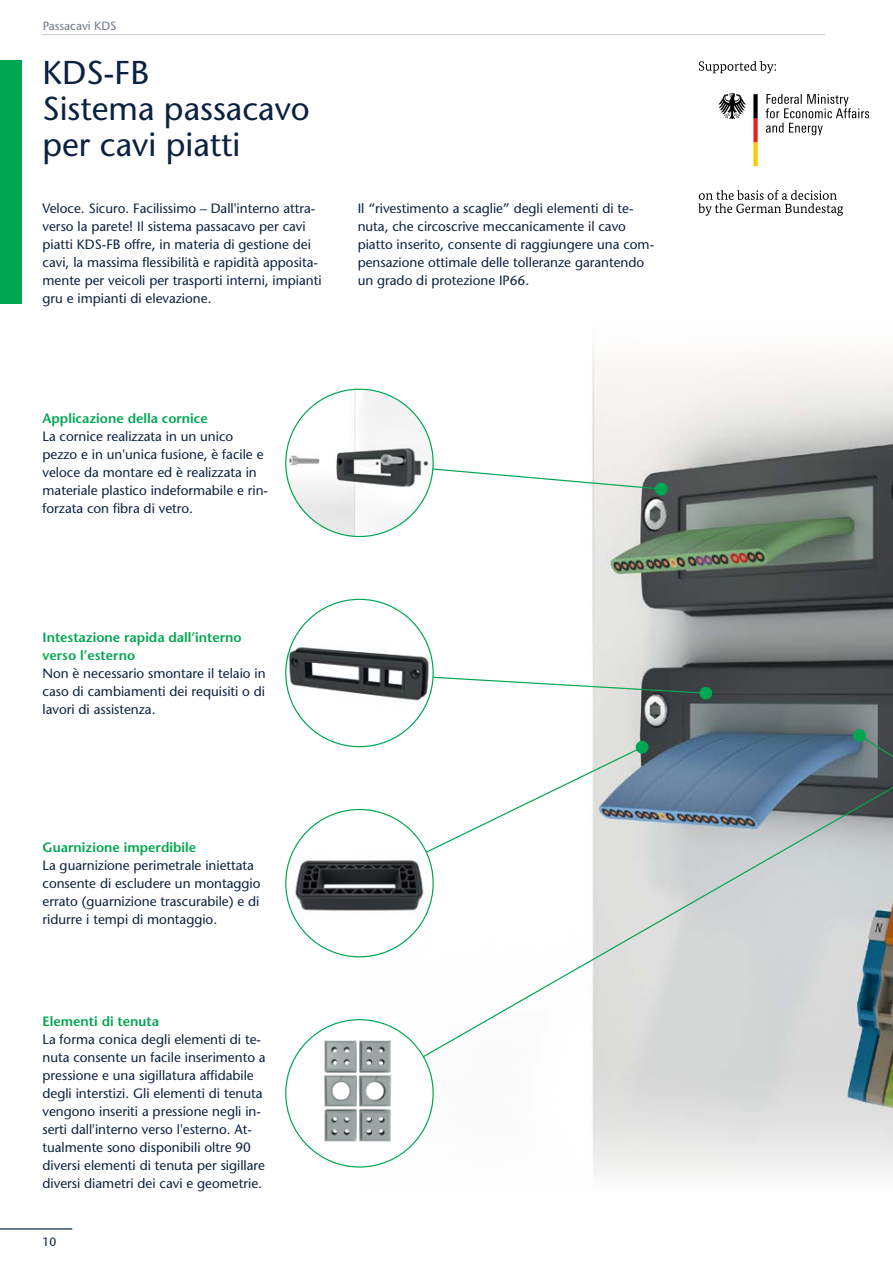
<style>
.page{position:relative;width:893px;height:1263px;background:#fff}
.page>*{position:absolute;margin:0;border:0;box-sizing:border-box;transform-origin:0 0}
.t1{font:500 33px/36px "Stone Sans Std";color:#0a2240}
.t2{font:500 13.5px/18px "Stone Sans Std";color:#0a2240}
.t3{font:600 13.5px/18px "Stone Sans Std";color:#00a651}
.t4{font:500 12px "Stone Sans Std";color:#6c7b8c}
.t5{font:500 12px "Stone Sans Std";color:#0a2240}
</style>
<div class="page">
<img style="left:362px;top:343px;width:531px;height:831px">
<svg style="left:433px;top:672px;width:274px;height:22px"></svg>
<svg style="left:428px;top:462px;width:234px;height:28px"></svg>
<svg style="left:361px;top:746px;width:283px;height:32px"></svg>
<svg style="left:358px;top:778px;width:500px;height:317px"></svg>
<div style="left:636px;top:741px;width:12px;height:12px;background:#00a651;border-radius:50%"></div>
<img style="left:858px;top:734px;width:35px;height:363px">
<div style="left:853px;top:729px;width:13px;height:13px;background:#00a651;border-radius:50%"></div>
<div style="left:699px;top:687px;width:13px;height:12px;background:#00a651;border-radius:50%"></div>
<div style="left:655px;top:483px;width:13px;height:12px;background:#00a651;border-radius:50%"></div>
<img style="left:286px;top:389px;width:147px;height:147px;border-radius:74px">
<div style="left:286px;top:599px;width:147px;height:148px;background:#fff;border-radius:50%"></div>
<img style="left:286px;top:633px;width:147px;height:80px">
<img style="left:286px;top:809px;width:147px;height:145px">
<img style="left:286px;top:1020px;width:147px;height:147px;border-radius:74px">
<svg style="left:699px;top:61px;width:77px;height:12px"></svg>
<svg style="left:698px;top:190px;width:145px;height:26px"></svg>
<svg style="left:718px;top:93px;width:28px;height:26px"></svg>
<svg style="left:753px;top:94px;width:5px;height:72px"></svg>
<svg style="left:766px;top:94px;width:103px;height:41px"></svg>
<hr style="left:43px;top:34px;width:782px;height:1px;background:#ced3d9">
<div style="left:0;top:60px;width:21px;height:243px;background:#00a651"></div>
<hr style="left:0;top:1228px;width:72px;height:1px;background:#0a2240">
<p class="t4" style="left:43px;top:19px;width:75px">Passacavi KDS</p>
<h1 class="t1" style="left:43px;top:54px;width:269px">KDS-FB<br>Sistema passacavo per cavi piatti</h1>
<p class="t2" style="left:43px;top:200px;width:281px">Veloce. Sicuro. Facilissimo – Dall'interno attra&shy;verso la parete! Il sistema passacavo per cavi piatti KDS-FB offre, in materia di gestione dei cavi, la massima flessibilità e rapidità apposita&shy;mente per veicoli per trasporti interni, impianti gru e impianti di elevazione.</p>
<p class="t2" style="left:358px;top:200px;width:298px">Il “rivestimento a scaglie” degli elementi di te&shy;nuta, che circoscrive meccanicamente il cavo piatto inserito, consente di raggiungere una com&shy;pensazione ottimale delle tolleranze garantendo un grado di protezione IP66.</p>
<p class="t3" style="left:43px;top:409px;width:167px">Applicazione della cornice</p>
<p class="t2" style="left:43px;top:427px;width:227px">La cornice realizzata in un unico pezzo e in un'unica fusione, è facile e veloce da montare ed è realizzata in materiale plastico indeformabile e rin&shy;forzata con fibra di vetro.</p>
<p class="t3" style="left:43px;top:628px;width:201px">Intestazione rapida dall’interno verso l’esterno</p>
<p class="t2" style="left:43px;top:664px;width:225px;text-align:justify">Non è necessario smontare il telaio in caso di cambiamenti dei requisiti o di lavori di assistenza.</p>
<p class="t3" style="left:43px;top:838px;width:155px">Guarnizione imperdibile</p>
<p class="t2" style="left:43px;top:856px;width:220px">La guarnizione perimetrale iniettata consente di escludere un montaggio errato (guarnizione trascurabile) e di ridurre i tempi di montaggio.</p>
<p class="t3" style="left:43px;top:1012px;width:118px">Elementi di tenuta</p>
<p class="t2" style="left:43px;top:1030px;width:225px">La forma conica degli elementi di te&shy;nuta consente un facile inserimento a pressione e una sigillatura affidabile degli interstizi. Gli elementi di tenuta vengono inseriti a pressione negli in&shy;serti dall'interno verso l'esterno. At&shy;tualmente sono disponibili oltre 90 diversi elementi di tenuta per sigillare diversi diametri dei cavi e geometrie.</p>
<p class="t5" style="left:43px;top:1235px;width:15px">10</p>
</div>
